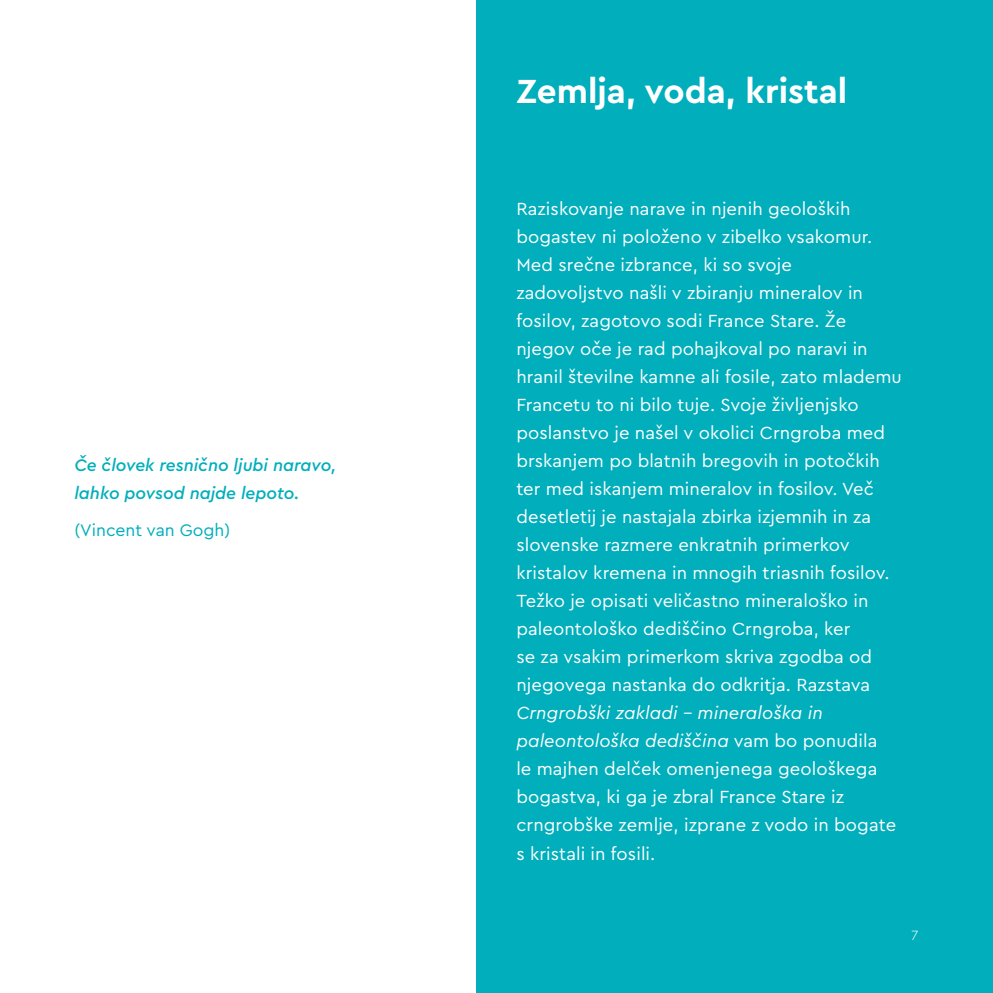
<style>
.page{position:relative;width:993px;height:993px;background:#fff}
.page>*{position:absolute;margin:0;border:0;box-sizing:border-box;transform-origin:0 0}
.t1{font:700 35px "Cera Pro";color:#fff}
.t2{font:18.38px/28px "Cera Pro";letter-spacing:.005em;color:#fff}
.t3{font:italic 500 17.5px/28px "Cera Pro";color:#00aebc}
.t4{font:17.5px "Cera Pro";color:#00aebc}
.t5{font:300 14px "Cera Pro";color:#fff}
.s1{font-style:italic}
</style>
<div class="page">
<div style="left:476px;top:0;width:516px;height:992px;background:#00aebc"></div>
<p class="t3" style="left:74px;top:450px;width:263px">Če človek resnično ljubi naravo, lahko povsod najde lepoto.</p>
<p class="t4" style="left:74px;top:518px;width:157px">(Vincent van Gogh)</p>
<h1 class="t1" style="left:516px;top:68px;width:332px">Zemlja, voda, kristal</h1>
<p class="t2" style="left:516px;top:194px;width:387px">Raziskovanje narave in njenih geoloških bogastev ni položeno v zibelko vsakomur.<br>Med srečne izbrance, ki so svoje zadovoljstvo našli v zbiranju mineralov in fosilov, zagotovo sodi France Stare. Že njegov oče je rad pohajkoval po naravi in hranil številne kamne ali fosile, zato mlademu Francetu to ni bilo tuje. Svoje življenjsko poslanstvo je našel v okolici Crngroba med brskanjem po blatnih bregovih in potočkih ter med iskanjem mineralov in fosilov. Več desetletij je nastajala zbirka izjemnih in za slovenske razmere enkratnih primerkov kristalov kremena in mnogih triasnih fosilov.<br>Težko je opisati veličastno mineraloško in paleontološko dediščino Crngroba, ker<br>se za vsakim primerkom skriva zgodba od njegovega nastanka do odkritja. Razstava</p>
<p class="t2" style="left:516px;top:698px;width:381px"><span class="s1">Crngrobški zakladi – mineraloška in paleontološka dediščina</span> vam bo ponudila le majhen delček omenjenega geološkega bogastva, ki ga je zbral France Stare iz crngrobške zemlje, izprane z vodo in bogate s kristali in fosili.</p>
<p class="t5" style="left:911px;top:925px;width:8px">7</p>
</div>
